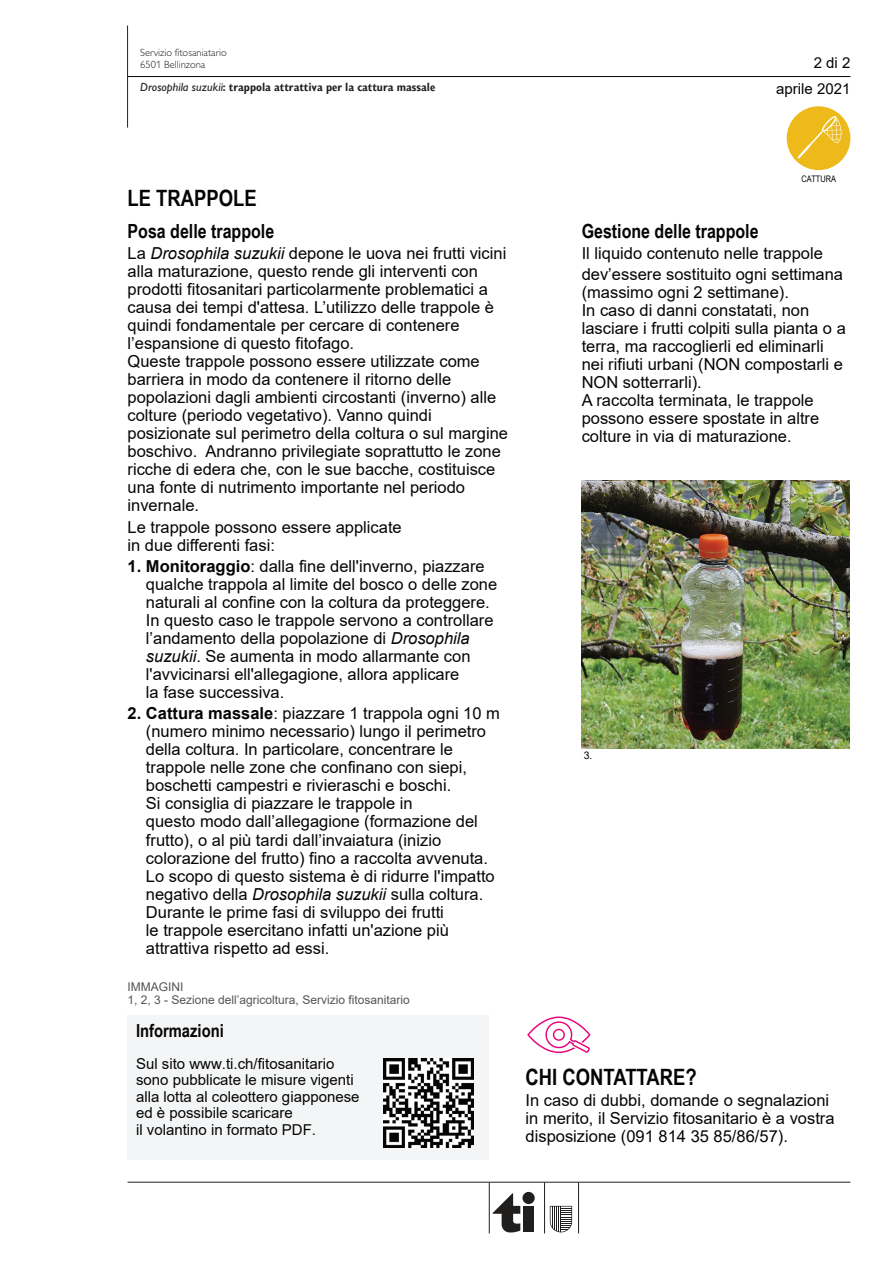
<style>
.page{position:relative;width:893px;height:1263px;background:#fff}
.page>*{position:absolute;margin:0;border:0;box-sizing:border-box;transform-origin:0 0}
.t1{font:700 22.5px "Arial Narrow";color:#050504}
.t2{font:700 19.5px "Arial Narrow";color:#050504}
.t3{font:700 18px "Arial Narrow";color:#050504}
.t4{font:16.5px/18px "Arial";color:#050504}
.t5{font:15px/16.5px "Arial";color:#050504}
.t6{font:12px/13.5px "Arial";color:#555554}
.t7{font:700 condensed 12px "Gill Sans Display MT Pro";color:#231f20}
.t8{font:300 10.5px/12px "Gill Alt One";color:#231f20}
.t9{font:10.5px "Arial";color:#050504}
.t10{font:9px "Arial Narrow";color:#050504}
.s1{font-family:"Gill Alt One";font-weight:400;font-style:italic;font-stretch:normal}
.s2{font-style:italic}
.s3{font-weight:700}
</style>
<div class="page">
<hr style="left:128px;top:76px;width:722px;height:1px;background:#050504">
<hr style="left:127px;top:26px;width:1px;height:102px;background:#231f20">
<hr style="left:489px;top:1182px;width:1px;height:51px;background:#231f20">
<hr style="left:578px;top:1182px;width:1px;height:51px;background:#231f20">
<div style="left:523px;top:1206px;width:11px;height:26px;background:#211e1e"></div>
<div style="left:522px;top:1192px;width:13px;height:12px;background:#211e1e;border-radius:50%"></div>
<svg style="left:493px;top:1193px;width:27px;height:39px"></svg>
<svg style="left:550px;top:1206px;width:22px;height:26px"></svg>
<hr style="left:544px;top:1182px;width:1px;height:51px;background:#231f20">
<hr style="left:128px;top:1182px;width:722px;height:1px;background:#231f20">
<div style="left:787px;top:106px;width:63px;height:64px;background:#eeb91b;border-radius:50%"></div>
<svg style="left:797px;top:116px;width:44px;height:43px"></svg>
<svg style="left:527px;top:1016px;width:64px;height:37px"></svg>
<div style="left:128px;top:1016px;width:361px;height:144px;background:#f4f5f6"></div>
<img style="left:384px;top:1058px;width:89px;height:89px">
<img style="left:582px;top:480px;width:268px;height:268px">
<p class="t8" style="left:140px;top:46px;width:88px">Servizio fitosaniatario<br>6501 Bellinzona</p>
<p class="t7" style="left:140px;top:80px;width:296px"><span class="s1">Drosophila suzukii</span>: trappola attrattiva per la cattura massale</p>
<p class="t5" style="left:814px;top:55px;width:38px">2 di 2</p>
<p class="t5" style="left:776px;top:80px;width:76px">aprile 2021</p>
<h1 class="t1" style="left:128px;top:181px;width:131px">LE TRAPPOLE</h1>
<p class="t2" style="left:128px;top:216px;width:148px">Posa delle trappole</p>
<p class="t4" style="left:128px;top:244px;width:382px">La <span class="s2">Drosophila suzukii</span> depone le uova nei frutti vicini alla maturazione, questo rende gli interventi con prodotti fitosanitari particolarmente problematici a causa dei tempi d'attesa. L’utilizzo delle trappole è quindi fondamentale per cercare di contenere l’espansione di questo fitofago.<br>Queste trappole possono essere utilizzate come barriera in modo da contenere il ritorno delle popolazioni dagli ambienti circostanti (inverno) alle colture (periodo vegetativo). Vanno quindi posizionate sul perimetro della coltura o sul margine boschivo. Andranno privilegiate soprattutto le zone ricche di edera che, con le sue bacche, costituisce una fonte di nutrimento importante nel periodo invernale.</p>
<p class="t4" style="left:128px;top:518px;width:276px">Le trappole possono essere applicate in due differenti fasi:</p>
<p class="t4" style="left:146px;top:557px;width:353px;text-indent:-18px"><span class="s3">1. Monitoraggio</span>: dalla fine dell'inverno, piazzare qualche trappola al limite del bosco o delle zone naturali al confine con la coltura da proteggere.<br>In questo caso le trappole servono a controllare l’andamento della popolazione di <span class="s2">Drosophila suzukii</span>. Se aumenta in modo allarmante con l'avvicinarsi ell'allegagione, allora applicare<br>la fase successiva.</p>
<p class="t4" style="left:146px;top:704px;width:355px;text-indent:-18px"><span class="s3">2. Cattura massale</span>: piazzare 1 trappola ogni 10 m (numero minimo necessario) lungo il perimetro della coltura. In particolare, concentrare le trappole nelle zone che confinano con siepi, boschetti campestri e rivieraschi e boschi.<br>Si consiglia di piazzare le trappole in<br>questo modo dall’allegagione (formazione del frutto), o al più tardi dall’invaiatura (inizio colorazione del frutto) fino a raccolta avvenuta.<br>Lo scopo di questo sistema è di ridurre l'impatto negativo della <span class="s2">Drosophila suzukii</span> sulla coltura.<br>Durante le prime fasi di sviluppo dei frutti<br>le trappole esercitano infatti un'azione più attrattiva rispetto ad essi.</p>
<p class="t6" style="left:128px;top:980px;width:284px">IMMAGINI<br>1, 2, 3 - Sezione dell’agricoltura, Servizio fitosanitario</p>
<p class="t3" style="left:136px;top:1017px;width:89px">Informazioni</p>
<p class="t5" style="left:136px;top:1055px;width:225px">Sul sito www.ti.ch/fitosanitario sono pubblicate le misure vigenti alla lotta al coleottero giapponese ed è possibile scaricare<br>il volantino in formato PDF.</p>
<p class="t10" style="left:802px;top:172px;width:36px">CATTURA</p>
<p class="t2" style="left:582px;top:216px;width:178px">Gestione delle trappole</p>
<p class="t4" style="left:582px;top:242px;width:263px;line-height:21px">Il liquido contenuto nelle trappole dev’essere sostituito ogni settimana</p>
<p class="t4" style="left:582px;top:283px;width:266px">(massimo ogni 2 settimane).<br>In caso di danni constatati, non lasciare i frutti colpiti sulla pianta o a terra, ma raccoglierli ed eliminarli nei rifiuti urbani (NON compostarli e<br>NON sotterrarli).<br>A raccolta terminata, le trappole possono essere spostate in altre colture in via di maturazione.</p>
<p class="t9" style="left:584px;top:748px;width:10px">3.</p>
<h1 class="t1" style="left:526px;top:1060px;width:173px">CHI CONTATTARE?</h1>
<p class="t4" style="left:526px;top:1091px;width:311px">In caso di dubbi, domande o segnalazioni in merito, il Servizio fitosanitario è a vostra disposizione (091 814 35 85/86/57).</p>
</div>
